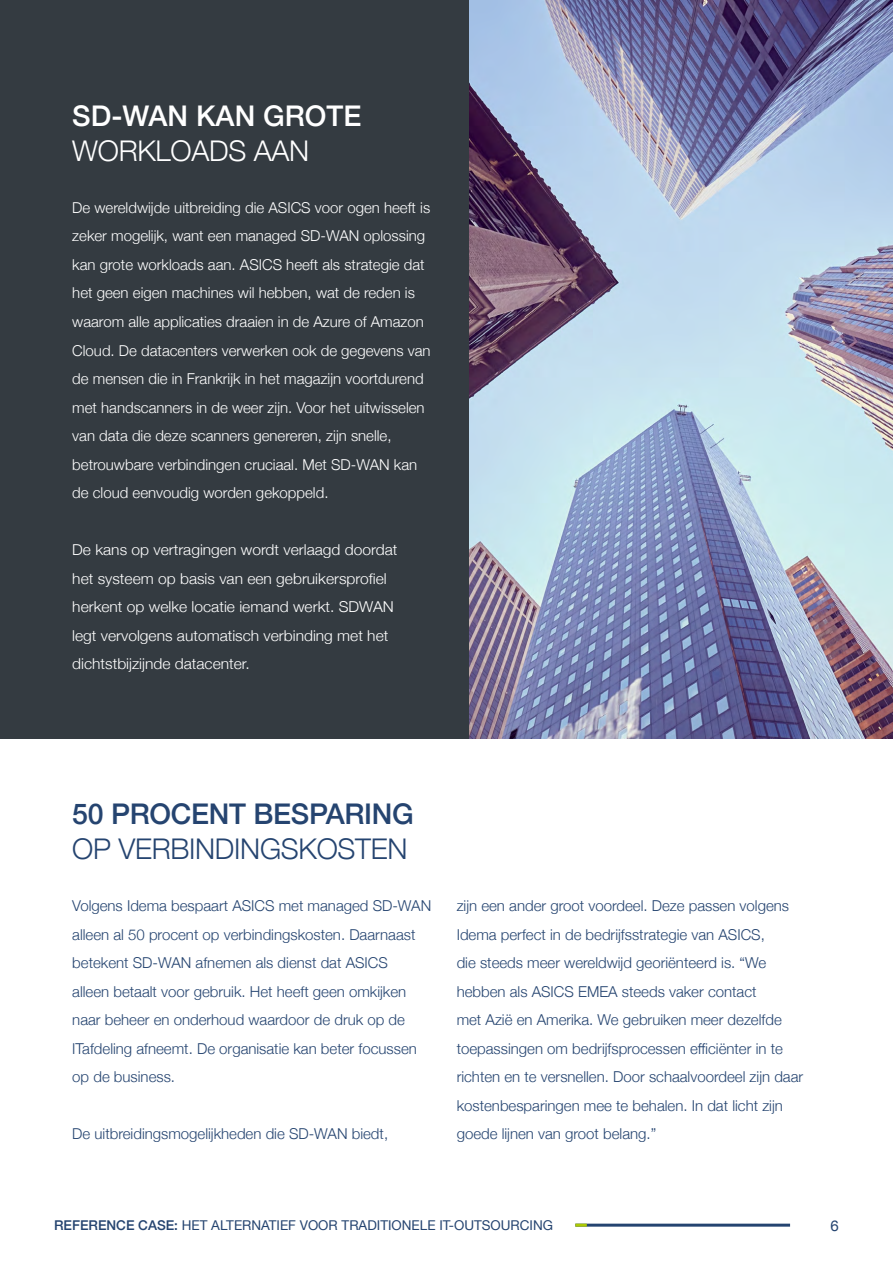
<style>
.page{position:relative;width:893px;height:1263px;background:#fff}
.page>*{position:absolute;margin:0;border:0;box-sizing:border-box;transform-origin:0 0}
.t1{font:300 28.5px "Helvetica Neue";letter-spacing:-.01em;color:#254470}
.t2{font:500 28.5px "Helvetica Neue";letter-spacing:-.01em;color:#254470}
.t3{font:500 28.5px "Helvetica Neue";color:#fff}
.t4{font:300 28.5px "Helvetica Neue";letter-spacing:-.01em;color:#fff}
.t5{font:300 15px/28.5px "Helvetica Neue";color:#254470}
.t6{font:300 15px/28.5px "Helvetica Neue";color:#fff}
.t7{font:300 15px/28.5px "Helvetica Neue";color:#fff;scale:1.04 1}
.t8{font:15px "Helvetica Neue";color:#254470}
.t9{font:13.5px "Helvetica Neue";color:#254470}
.s1{font-weight:500}
</style>
<div class="page">
<hr style="left:575px;top:1223px;width:215px;height:3px;background:#254470">
<svg style="left:575px;top:1223px;width:12px;height:3px"></svg>
<div style="left:0;top:0;width:893px;height:738px;background:#343b41"></div>
<img style="left:469px;top:0;width:424px;height:738px">
<h1 class="t3" style="left:72px;top:93px;width:291px">SD-WAN KAN GROTE</h1>
<h1 class="t4" style="left:72px;top:127px;width:238px">WORKLOADS AAN</h1>
<p class="t6" style="left:72px;top:192px;width:360px">De wereldwijde uitbreiding die ASICS voor ogen heeft is zeker mogelijk, want een managed SD-WAN oplossing kan grote workloads aan. ASICS heeft als strategie dat het geen eigen machines wil hebben, wat de reden is waarom alle applicaties draaien in de Azure of Amazon Cloud. De datacenters verwerken ook de gegevens van de mensen die in Frankrijk in het magazijn voortdurend met handscanners in de weer zijn. Voor het uitwisselen van data die deze scanners genereren, zijn snelle, betrouwbare verbindingen cruciaal. Met SD-WAN kan de cloud eenvoudig worden gekoppeld.</p>
<p class="t7" style="left:72px;top:534px;width:314px">De kans op vertragingen wordt verlaagd doordat het systeem op basis van een gebruikersprofiel herkent op welke locatie iemand werkt. SDWAN legt vervolgens automatisch verbinding met het dichtstbijzijnde datacenter.</p>
<h1 class="t2" style="left:72px;top:791px;width:343px">50 PROCENT BESPARING</h1>
<h1 class="t1" style="left:72px;top:825px;width:337px">OP VERBINDINGSKOSTEN</h1>
<p class="t5" style="left:72px;top:890px;width:360px">Volgens Idema bespaart ASICS met managed SD-WAN alleen al 50 procent op verbindingskosten. Daarnaast betekent SD-WAN afnemen als dienst dat ASICS<br>alleen betaalt voor gebruik. Het heeft geen omkijken naar beheer en onderhoud waardoor de druk op de ITafdeling afneemt. De organisatie kan beter focussen op de business.</p>
<p class="t5" style="left:72px;top:1118px;width:317px">De uitbreidingsmogelijkheden die SD-WAN biedt,</p>
<p class="t5" style="left:457px;top:890px;width:348px">zijn een ander groot voordeel. Deze passen volgens Idema perfect in de bedrijfsstrategie van ASICS,<br>die steeds meer wereldwijd georiënteerd is. “We hebben als ASICS EMEA steeds vaker contact<br>met Azië en Amerika. We gebruiken meer dezelfde toepassingen om bedrijfsprocessen efficiënter in te richten en te versnellen. Door schaalvoordeel zijn daar kostenbesparingen mee te behalen. In dat licht zijn goede lijnen van groot belang.”</p>
<p class="t9" style="left:54px;top:1215px;width:501px"><span class="s1">REFERENCE CASE:</span> HET ALTERNATIEF VOOR TRADITIONELE IT-OUTSOURCING</p>
<p class="t8" style="left:831px;top:1215px;width:10px">6</p>
</div>
